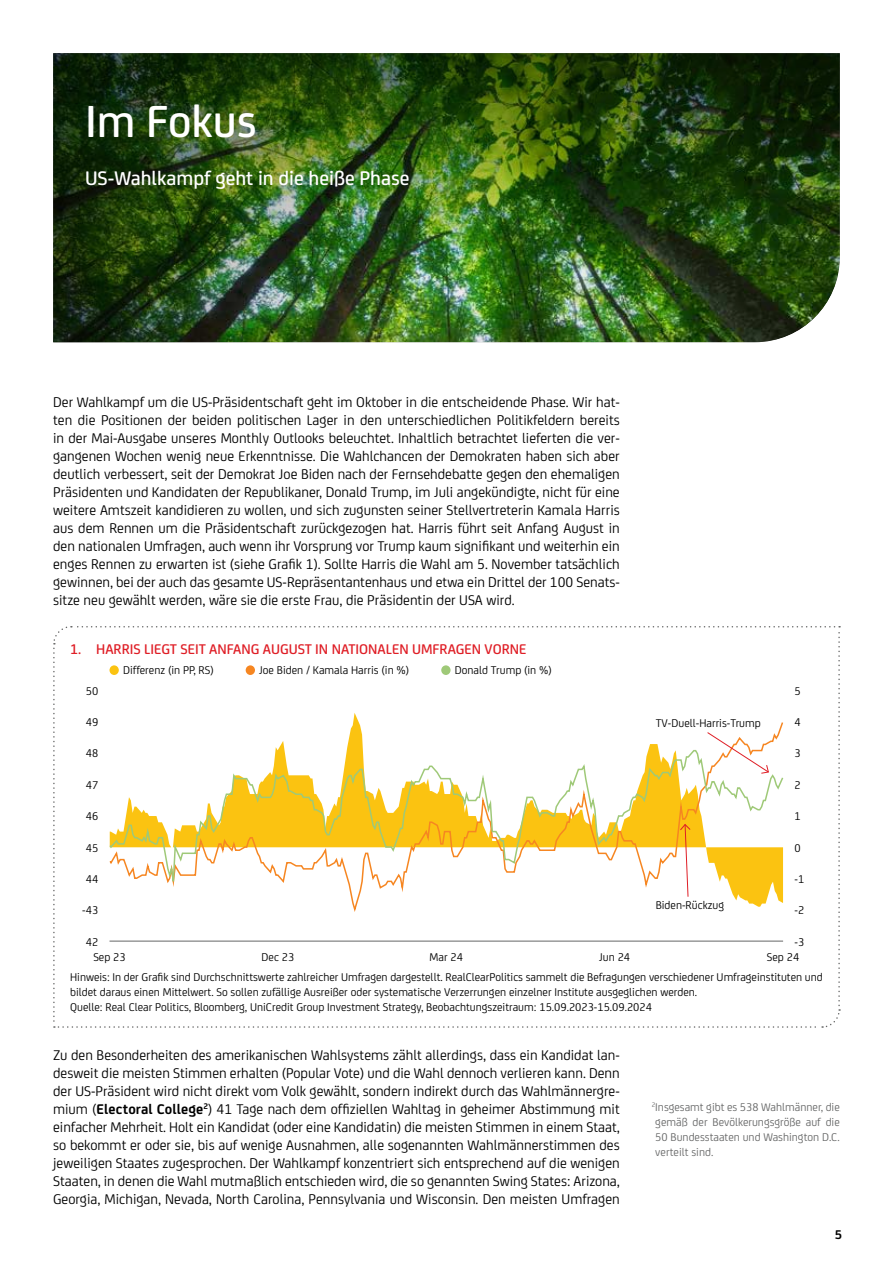
<style>
.page{position:relative;width:893px;height:1263px;background:#fff}
.page>*{position:absolute;margin:0;border:0;box-sizing:border-box;transform-origin:0 0}
.t1{font:500 48px "Uni Credit";color:#fff}
.t2{font:500 21px "Uni Credit";color:#fff}
.t3{font:15px/18px "Uni Credit";color:#000;text-align:justify}
.t4{font:500 15px "Uni Credit";color:#df1e26}
.t5{font:700 13.5px "Uni Credit";color:#000}
.t6{font:12px/15px "Uni Credit";color:#000}
.t7{font:12px/15px "Uni Credit";color:#666767;text-align:justify}
.s1{font-weight:700}
</style>
<div class="page">
<div style="left:52px;top:50px;width:789px;height:293px;background:#000;opacity:.6"></div>
<svg style="left:53px;top:626px;width:788px;height:402px"></svg>
<h1 class="t1" style="left:85px;top:86px;width:173px">Im Fokus</h1>
<h2 class="t2" style="left:85px;top:163px;width:326px">US-Wahlkampf geht in die heiße Phase</h2>
<p class="t3" style="left:53px;top:392px;width:568px">Der Wahlkampf um die US-Präsidentschaft geht im Oktober in die entscheidende Phase. Wir hat&shy;ten die Positionen der beiden politischen Lager in den unterschiedlichen Politikfeldern bereits in der Mai-Ausgabe unseres Monthly Outlooks beleuchtet. Inhaltlich betrachtet lieferten die ver&shy;gangenen Wochen wenig neue Erkenntnisse. Die Wahlchancen der Demokraten haben sich aber deutlich verbessert, seit der Demokrat Joe Biden nach der Fernsehdebatte gegen den ehemaligen Präsidenten und Kandidaten der Republikaner, Donald Trump, im Juli angekündigte, nicht für eine weitere Amtszeit kandidieren zu wollen, und sich zugunsten seiner Stellvertreterin Kamala Harris aus dem Rennen um die Präsidentschaft zurückgezogen hat. Harris führt seit Anfang August in den nationalen Umfragen, auch wenn ihr Vorsprung vor Trump kaum signifikant und weiterhin ein enges Rennen zu erwarten ist (siehe Grafik 1). Sollte Harris die Wahl am 5. November tatsächlich gewinnen, bei der auch das gesamte US-Repräsentantenhaus und etwa ein Drittel der 100 Senats&shy;sitze neu gewählt werden, wäre sie die erste Frau, die Präsidentin der USA wird.</p>
<p class="t4" style="left:70px;top:638px;width:458px">1. HARRIS LIEGT SEIT ANFANG AUGUST IN NATIONALEN UMFRAGEN VORNE</p>
<p class="t6" style="left:123px;top:662px;width:92px">Differenz (in PP, RS)</p>
<p class="t6" style="left:259px;top:662px;width:152px">Joe Biden / Kamala Harris (in %)</p>
<p class="t6" style="left:455px;top:662px;width:99px">Donald Trump (in %)</p>
<p class="t6" style="left:86px;top:682px;width:14px">50</p>
<p class="t6" style="left:795px;top:682px;width:8px">5</p>
<p class="t6" style="left:86px;top:714px;width:14px">49</p>
<p class="t6" style="left:86px;top:745px;width:14px">48</p>
<p class="t6" style="left:86px;top:776px;width:14px">47</p>
<p class="t6" style="left:86px;top:808px;width:14px">46</p>
<p class="t6" style="left:656px;top:715px;width:107px">TV-Duell-Harris-Trump</p>
<p class="t6" style="left:795px;top:714px;width:8px">4</p>
<p class="t6" style="left:795px;top:745px;width:8px">3</p>
<p class="t6" style="left:795px;top:776px;width:8px">2</p>
<p class="t6" style="left:795px;top:808px;width:8px">1</p>
<p class="t6" style="left:86px;top:839px;width:14px">45</p>
<p class="t6" style="left:795px;top:839px;width:8px">0</p>
<p class="t6" style="left:86px;top:871px;width:14px">44</p>
<p class="t6" style="left:795px;top:871px;width:11px">-1</p>
<p class="t6" style="left:82px;top:902px;width:17px">-43</p>
<p class="t6" style="left:656px;top:897px;width:70px">Biden-Rückzug</p>
<p class="t6" style="left:795px;top:902px;width:11px">-2</p>
<p class="t6" style="left:86px;top:933px;width:14px">42</p>
<p class="t6" style="left:795px;top:933px;width:11px">-3</p>
<p class="t6" style="left:93px;top:949px;width:34px">Sep 23</p>
<p class="t6" style="left:262px;top:949px;width:34px">Dec 23</p>
<p class="t6" style="left:430px;top:949px;width:35px">Mar 24</p>
<p class="t6" style="left:599px;top:949px;width:32px">Jun 24</p>
<p class="t6" style="left:767px;top:949px;width:34px">Sep 24</p>
<p class="t6" style="left:70px;top:968px;width:754px">Hinweis: In der Grafik sind Durchschnittswerte zahlreicher Umfragen dargestellt. RealClearPolitics sammelt die Befragungen verschiedener Umfrageinstituten und bildet daraus einen Mittelwert. So sollen zufällige Ausreißer oder systematische Verzerrungen einzelner Institute ausgeglichen werden.<br>Quelle: Real Clear Politics, Bloomberg, UniCredit Group Investment Strategy, Beobachtungszeitraum: 15.09.2023-15.09.2024</p>
<p class="t3" style="left:53px;top:1045px;width:568px">Zu den Besonderheiten des amerikanischen Wahlsystems zählt allerdings, dass ein Kandidat lan&shy;desweit die meisten Stimmen erhalten (Popular Vote) und die Wahl dennoch verlieren kann. Denn der US-Präsident wird nicht direkt vom Volk gewählt, sondern indirekt durch das Wahlmännergre&shy;mium (<span class="s1">Electoral College</span><sup>2</sup>) 41 Tage nach dem offiziellen Wahltag in geheimer Abstimmung mit einfacher Mehrheit. Holt ein Kandidat (oder eine Kandidatin) die meisten Stimmen in einem Staat, so bekommt er oder sie, bis auf wenige Ausnahmen, alle sogenannten Wahlmännerstimmen des jeweiligen Staates zugesprochen. Der Wahlkampf konzentriert sich entsprechend auf die wenigen Staaten, in denen die Wahl mutmaßlich entschieden wird, die so genannten Swing States: Arizona, Georgia, Michigan, Nevada, North Carolina, Pennsylvania und Wisconsin. Den meisten Umfragen</p>
<p class="t7" style="left:655px;top:1099px;width:186px;text-indent:-4px"><sup>2</sup>Insgesamt gibt es 538 Wahlmänner, die gemäß der Bevölkerungsgröße auf die 50 Bundesstaaten und Washington D.C. verteilt sind.</p>
<p class="t5" style="left:835px;top:1224px;width:9px">5</p>
</div>
